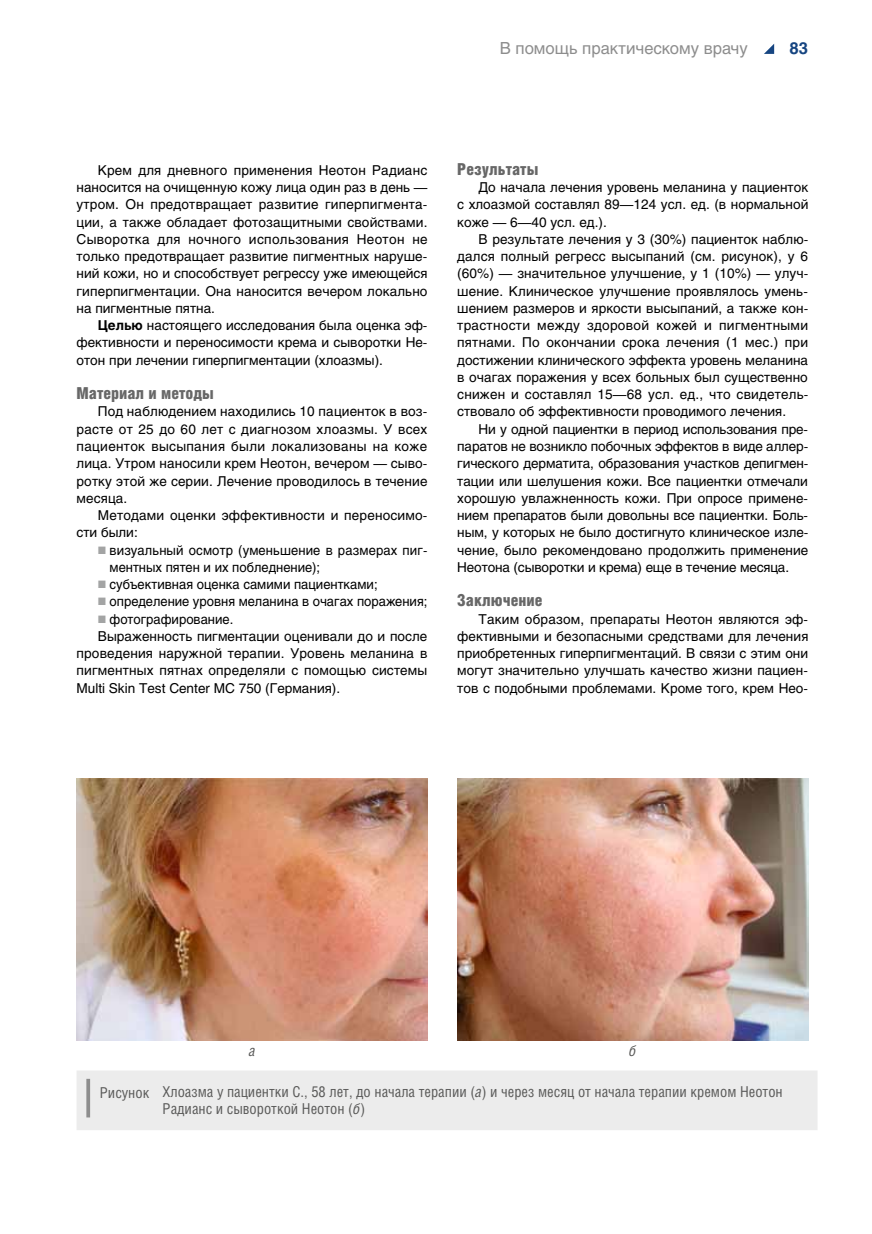
<style>
.page{position:relative;width:872px;height:1234px;background:#fff}
.page>*{position:absolute;margin:0;border:0;box-sizing:border-box;transform-origin:0 0}
.t1{font:16.5px "Helios Cond Black C";color:#676767}
.t2{font:16.5px "Helios C";color:#8d8d8d}
.t3{font:700 16.5px "Helios C";color:#164581}
.t4{font:15px/16.5px "Helios Cond C";color:#5a5a59}
.t5{font:italic 15px "Helios Cond C";color:#5a5a59}
.t6{font:13.5px/17.2px "Helios C";letter-spacing:.005em;color:#000;text-align:justify}
.t7{font:13.5px "Helios C";letter-spacing:.005em;color:#000;scale:.96 1}
.s1{font-weight:700}
.s2{font-style:italic}
</style>
<div class="page">
<svg style="left:764px;top:44px;width:10px;height:10px"></svg>
<img style="left:77px;top:778px;width:350px;height:261px">
<img style="left:457px;top:778px;width:351px;height:261px">
<div style="left:77px;top:1071px;width:740px;height:58px;background:#ececec"></div>
<svg style="left:86px;top:1078px;width:4px;height:39px"></svg>
<p class="t2" style="left:500px;top:38px;width:249px">В помощь практическому врачу</p>
<p class="t3" style="left:789px;top:38px;width:20px">83</p>
<p class="t6" style="left:77px;top:161px;width:352px;text-indent:21px">Крем для дневного применения Неотон Радианс наносится на очищенную кожу лица один раз в день — утром. Он предотвращает развитие гиперпигмента&shy;ции, а также обладает фотозащитными свойствами.<br>Сыворотка для ночного использования Неотон не только предотвращает развитие пигментных наруше&shy;ний кожи, но и способствует регрессу уже имеющейся гиперпигментации. Она наносится вечером локально на пигментные пятна.</p>
<p class="t6" style="left:77px;top:316px;width:352px;text-indent:21px"><span class="s1">Целью</span> настоящего исследования была оценка эф&shy;фективности и переносимости крема и сыворотки Не&shy;отон при лечении гиперпигментации (хлоазмы).</p>
<p class="t1" style="left:77px;top:384px;width:139px">Материал и методы</p>
<p class="t6" style="left:77px;top:403px;width:352px;text-indent:21px">Под наблюдением находились 10 пациенток в воз&shy;расте от 25 до 60 лет с диагнозом хлоазмы. У всех пациенток высыпания были локализованы на коже лица. Утром наносили крем Неотон, вечером — сыво&shy;ротку этой же серии. Лечение проводилось в течение месяца.</p>
<p class="t6" style="left:77px;top:506px;width:352px;text-indent:21px">Методами оценки эффективности и переносимо&shy;сти были:</p>
<p class="t7" style="left:110px;top:541px;width:332px">визуальный осмотр (уменьшение в размерах пиг-</p>
<p class="t7" style="left:110px;top:559px;width:221px">ментных пятен и их побледнение);</p>
<p class="t7" style="left:110px;top:576px;width:281px">субъективная оценка самими пациентками;</p>
<p class="t7" style="left:110px;top:593px;width:333px">определение уровня меланина в очагах поражения;</p>
<p class="t7" style="left:110px;top:610px;width:130px">фотографирование.</p>
<p class="t6" style="left:98px;top:627px;width:331px">Выраженность пигментации оценивали до и после</p>
<p class="t6" style="left:77px;top:644px;width:352px">проведения наружной терапии. Уровень меланина в</p>
<p class="t6" style="left:77px;top:661px;width:352px">пигментных пятнах определяли с помощью системы</p>
<p class="t6" style="left:77px;top:679px;width:265px">Multi Skin Test Center MC 750 (Германия).</p>
<p class="t1" style="left:457px;top:159px;width:83px">Результаты</p>
<p class="t6" style="left:457px;top:178px;width:353px;text-indent:21px">До начала лечения уровень меланина у пациенток с хлоазмой составлял 89—124 усл. ед. (в нормальной коже — 6—40 усл. ед.).</p>
<p class="t6" style="left:457px;top:230px;width:352px;text-indent:21px">В результате лечения у 3 (30%) пациенток наблю&shy;дался полный регресс высыпаний (см. рисунок), у 6 (60%) — значительное улучшение, у 1 (10%) — улуч&shy;шение. Клиническое улучшение проявлялось умень&shy;шением размеров и яркости высыпаний, а также кон&shy;трастности между здоровой кожей и пигментными пятнами. По окончании срока лечения (1 мес.) при достижении клинического эффекта уровень меланина в очагах поражения у всех больных был существенно снижен и составлял 15—68 усл. ед., что свидетель&shy;ствовало об эффективности проводимого лечения.</p>
<p class="t6" style="left:457px;top:420px;width:353px;text-indent:21px">Ни у одной пациентки в период использования пре&shy;паратов не возникло побочных эффектов в виде аллер&shy;гического дерматита, образования участков депигмен&shy;тации или шелушения кожи. Все пациентки отмечали хорошую увлажненность кожи. При опросе примене&shy;нием препаратов были довольны все пациентки. Боль&shy;ным, у которых не было достигнуто клиническое изле&shy;чение, было рекомендовано продолжить применение Неотона (сыворотки и крема) еще в течение месяца.</p>
<p class="t1" style="left:457px;top:591px;width:87px">Заключение</p>
<p class="t6" style="left:457px;top:610px;width:353px;text-indent:21px">Таким образом, препараты Неотон являются эф&shy;фективными и безопасными средствами для лечения приобретенных гиперпигментаций. В связи с этим они могут значительно улучшать качество жизни пациен&shy;тов с подобными проблемами. Кроме того, крем Нео-</p>
<p class="t5" style="left:249px;top:1041px;width:8px">а</p>
<p class="t5" style="left:629px;top:1041px;width:9px">б</p>
<p class="t4" style="left:162px;top:1082px;width:622px;text-indent:-63px">Рисунок Хлоазма у пациентки С., 58 лет, до начала терапии (<span class="s2">а</span>) и через месяц от начала терапии кремом Неотон<br>Радианс и сывороткой Неотон (<span class="s2">б</span>)</p>
</div>
